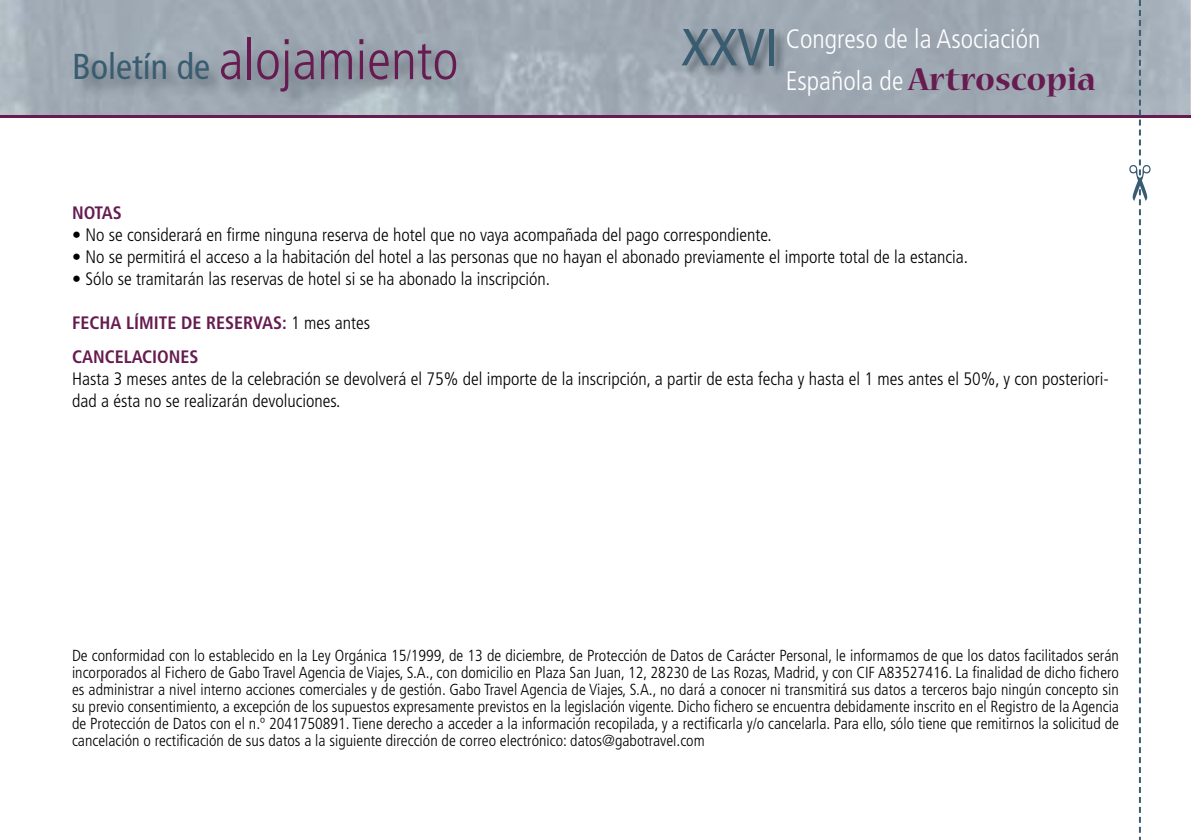
<style>
.page{position:relative;width:1191px;height:840px;background:#fff}
.page>*{position:absolute;margin:0;border:0;box-sizing:border-box;transform-origin:0 0}
.t1{font:300 condensed 56px "Frutiger";color:#661c50}
.t2{font:700 35.2px "Nueva Std";color:#661c50}
.t3{font:300 condensed 26.6px "Frutiger";color:#fff}
.t4{font:300 condensed 18px/22px "Frutiger";color:#000}
.t5{font:700 condensed 18px/33.4px "Frutiger";color:#661c50}
.t6{font:300 condensed 16px/17px "Frutiger";color:#000;text-align:justify}
.s1{font-weight:400;font-size:36px;color:#3a5c70}
.s2{font-weight:400;font-size:52.2px;color:#3a5c70}
.s3{font-family:"Frutiger";font-weight:300;font-stretch:condensed;font-size:26.6px;color:#fff}
.s4{font-weight:300;color:#000}
</style>
<div class="page">
<hr style="left:1190px;top:0;width:1px;height:116px;background:#d1e2e2">
<img style="left:682px;top:28px;width:105px;height:50px">
<hr style="left:0;top:115px;width:1191px;height:2px;background:#661c50">
<svg style="left:1129px;top:0;width:21px;height:839px"></svg>
<h1 class="t1" style="left:72px;top:28px;width:388px"><span class="s1">Boletín de</span> alojamiento</h1>
<h3 class="t3" style="left:681px;top:23px;width:360px"><span class="s2">XXVI</span> Congreso de la Asociación</h3>
<h2 class="t2" style="left:785px;top:63px;width:311px"><span class="s3">Española de</span> Artroscopia</h2>
<p class="t5" style="left:72px;top:196px;width:51px">NOTAS</p>
<p class="t4" style="left:72px;top:224px;width:701px">• No se considerará en firme ninguna reserva de hotel que no vaya acompañada del pago correspondiente.</p>
<p class="t4" style="left:72px;top:246px;width:897px">• No se permitirá el acceso a la habitación del hotel a las personas que no hayan el abonado previamente el importe total de la estancia.</p>
<p class="t4" style="left:72px;top:268px;width:480px">• Sólo se tramitarán las reservas de hotel si se ha abonado la inscripción.</p>
<p class="t5" style="left:72px;top:306px;width:300px">FECHA LÍMITE DE RESERVAS: <span class="s4">1 mes antes<br></span>CANCELACIONES</p>
<p class="t4" style="left:72px;top:367px;width:1038px">Hasta 3 meses antes de la celebración se devolverá el 75% del importe de la inscripción, a partir de esta fecha y hasta el 1 mes antes el 50%, y con posteriori&shy;dad a ésta no se realizarán devoluciones.</p>
<p class="t6" style="left:72px;top:646px;width:1048px">De conformidad con lo establecido en la Ley Orgánica 15/1999, de 13 de diciembre, de Protección de Datos de Carácter Personal, le informamos de que los datos facilitados serán incorporados al Fichero de Gabo Travel Agencia de Viajes, S.A., con domicilio en Plaza San Juan, 12, 28230 de Las Rozas, Madrid, y con CIF A83527416. La finalidad de dicho fichero es administrar a nivel interno acciones comerciales y de gestión. Gabo Travel Agencia de Viajes, S.A., no dará a conocer ni transmitirá sus datos a terceros bajo ningún concepto sin su previo consentimiento, a excepción de los supuestos expresamente previstos en la legislación vigente. Dicho fichero se encuentra debidamente inscrito en el Registro de la Agencia de Protección de Datos con el n.º 2041750891. Tiene derecho a acceder a la información recopilada, y a rectificarla y/o cancelarla. Para ello, sólo tiene que remitirnos la solicitud de cancelación o rectificación de sus datos a la siguiente dirección de correo electrónico: datos@gabotravel.com</p>
</div>
